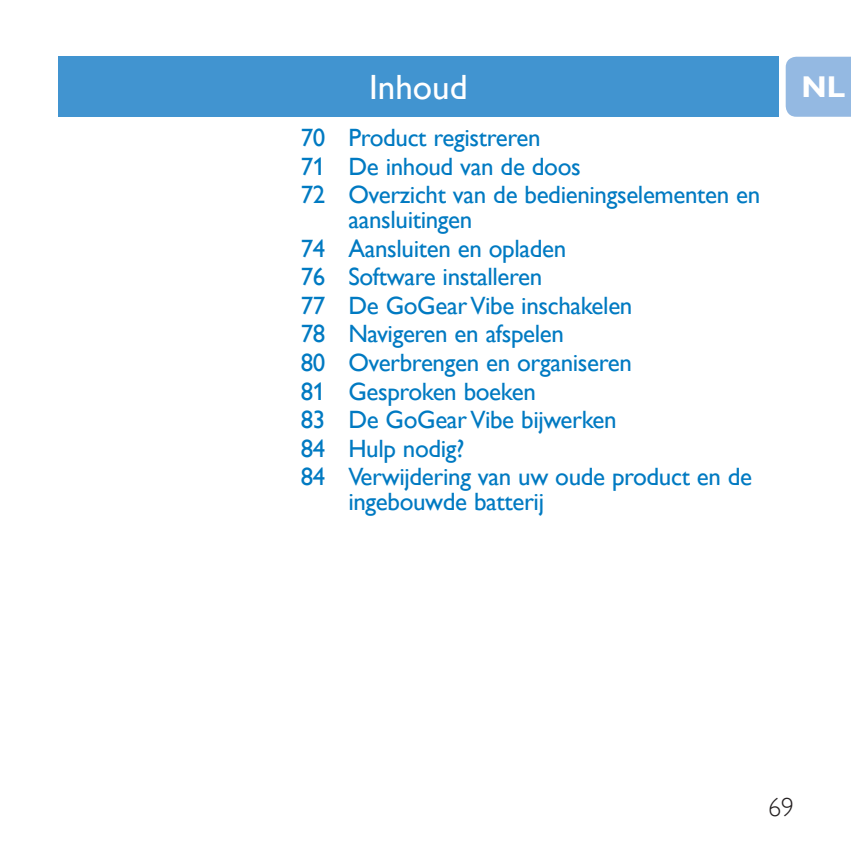
<style>
.page{position:relative;width:851px;height:851px;background:#fff}
.page>*{position:absolute;margin:0;border:0;box-sizing:border-box;transform-origin:0 0}
.t1{font:35.2px "Gill Sans Alt One WGL";color:#fff}
.t2{font:700 30px "Gill Sans Alt One WGL";color:#fff}
.t3{font:26px "Gill Sans Alt One WGL Light";color:#231f20}
.t4{font:25.2px/28.4px "Gill Sans Alt One WGL";letter-spacing:-.015em;color:#007ac2}
</style>
<div class="page">
<div style="left:58px;top:57px;width:720px;height:60px;background:#4194d0"></div>
<div style="left:785px;top:57px;width:65px;height:60px;background:#94b9e2"></div>
<h1 class="t1" style="left:369px;top:63px;width:100px">Inhoud</h1>
<p class="t4" style="left:301px;top:123px;width:461px">70 Product registreren<br>71 De inhoud van de doos<br>72 Overzicht van de bedieningselementen en</p>
<p class="t4" style="left:301px;top:205px;width:453px;text-indent:48px">aansluitingen<br>74 Aansluiten en opladen<br>76 Software installeren<br>77 De GoGear Vibe inschakelen<br>78 Navigeren en afspelen<br>80 Overbrengen en organiseren<br>81 Gesproken boeken<br>83 De GoGear Vibe bijwerken<br>84 Hulp nodig?<br>84 Verwijdering van uw oude product en de</p>
<p class="t4" style="left:348px;top:487px;width:197px">ingebouwde batterij</p>
<p class="t2" style="left:801px;top:66px;width:45px">nl</p>
<p class="t3" style="left:768px;top:790px;width:27px">69</p>
</div>
